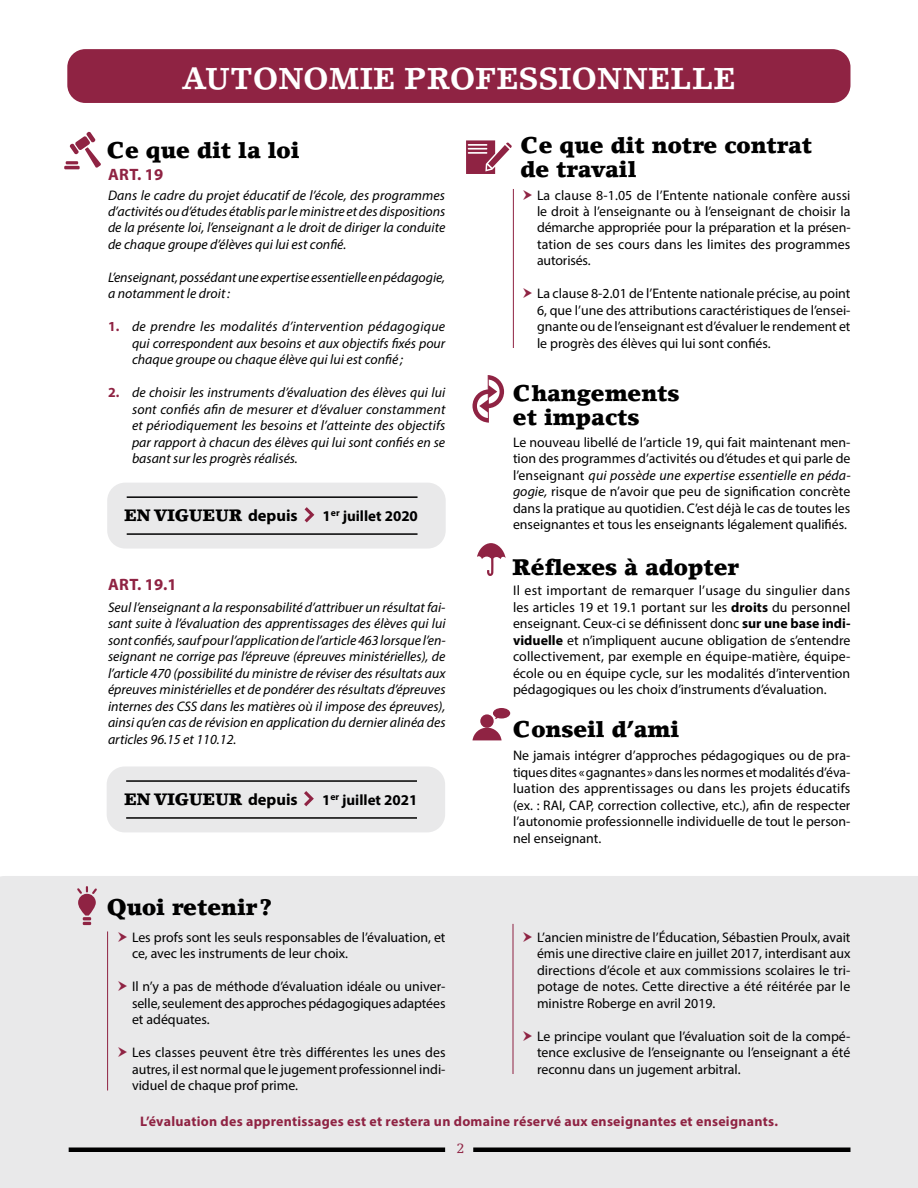
<style>
.page{position:relative;width:918px;height:1188px;background:#fff}
.page>*{position:absolute;margin:0;border:0;box-sizing:border-box;transform-origin:0 0}
.t1{font:700 30px "Lino Letter";color:#fff}
.t2{font:900 22.5px/24px "Lino Letter";color:#000}
.t3{font:900 16.5px "Lino Letter";letter-spacing:-.02em;color:#000}
.t4{font:700 16.5px "Myriad Pro";letter-spacing:.02em;color:#8f2343}
.t5{font:700 15px "Myriad Pro";color:#000}
.t6{font:13.8px/16.5px "Myriad Pro";color:#000;text-align:justify}
.t7{font:italic 13.8px/16.5px "Myriad Pro";color:#000;text-align:justify}
.t8{font:700 13.8px "Myriad Pro";letter-spacing:.02em;color:#8f2343}
.t9{font:13.5px "Lino Letter";color:#8f2343}
.s1{font-weight:700;font-style:normal;color:#8f2343}
.s2{font-family:"Myriad Pro";font-weight:700}
.s3{font-style:italic}
.s4{font-weight:700}
</style>
<div class="page">
<div style="left:0;top:876px;width:918px;height:312px;background:#e9e9ea"></div>
<div style="left:67px;top:49px;width:783px;height:54px;background:#8f2343;border-radius:18px"></div>
<hr style="left:69px;top:1148px;width:376px;height:4px;background:#000">
<hr style="left:473px;top:1148px;width:377px;height:4px;background:#000">
<div style="left:107px;top:483px;width:339px;height:66px;background:#e9e9ea;border-radius:18px"></div>
<svg style="left:305px;top:507px;width:9px;height:15px"></svg>
<hr style="left:127px;top:533px;width:291px;height:2px;background:#000">
<hr style="left:127px;top:496px;width:291px;height:2px;background:#000">
<div style="left:107px;top:766px;width:338px;height:66px;background:#e9e9ea;border-radius:18px"></div>
<svg style="left:304px;top:791px;width:10px;height:15px"></svg>
<hr style="left:126px;top:817px;width:291px;height:2px;background:#000">
<hr style="left:126px;top:780px;width:291px;height:2px;background:#000">
<hr style="left:64px;top:166px;width:16px;height:3px;background:#8f2343">
<svg style="left:66px;top:132px;width:35px;height:36px"></svg>
<svg style="left:77px;top:886px;width:20px;height:39px"></svg>
<div style="left:480px;top:714px;width:14px;height:14px;background:#8f2343;border-radius:50%"></div>
<svg style="left:472px;top:728px;width:30px;height:12px"></svg>
<svg style="left:493px;top:708px;width:17px;height:11px"></svg>
<svg style="left:472px;top:375px;width:32px;height:48px"></svg>
<hr style="left:488px;top:375px;width:1px;height:48px;background:#8f2343">
<svg style="left:466px;top:140px;width:46px;height:34px"></svg>
<hr style="left:107px;top:931px;width:1px;height:160px;background:#8f2343">
<hr style="left:513px;top:924px;width:1px;height:150px;background:#8f2343">
<svg style="left:477px;top:543px;width:29px;height:33px"></svg>
<hr style="left:513px;top:189px;width:1px;height:159px;background:#8f2343">
<svg style="left:118px;top:932px;width:9px;height:10px"></svg>
<svg style="left:118px;top:981px;width:9px;height:10px"></svg>
<svg style="left:118px;top:1047px;width:9px;height:10px"></svg>
<svg style="left:523px;top:932px;width:9px;height:10px"></svg>
<svg style="left:523px;top:1031px;width:9px;height:10px"></svg>
<h1 class="t1" style="left:182px;top:60px;width:555px">AUTONOMIE PROFESSIONNELLE</h1>
<h2 class="t2" style="left:107px;top:138px;width:194px">Ce que dit la loi</h2>
<p class="t4" style="left:108px;top:163px;width:57px">ART. 19</p>
<p class="t7" style="left:108px;top:186px;width:339px">Dans le cadre du projet éducatif de l’école, des programmes d’activités ou d’études établis par le ministre et des dispositions de la présente loi, l’enseignant a le droit de diriger la conduite de chaque groupe d’élèves qui lui est confié.</p>
<p class="t7" style="left:108px;top:269px;width:339px">L’enseignant, possédant une expertise essentielle en pédagogie, a notamment le droit:</p>
<p class="t7" style="left:132px;top:318px;width:315px;text-indent:-24px"><span class="s1">1.</span> de prendre les modalités d’intervention pédagogique qui correspondent aux besoins et aux objectifs fixés pour chaque groupe ou chaque élève qui lui est confié ;</p>
<p class="t7" style="left:132px;top:384px;width:315px;text-indent:-24px"><span class="s1">2.</span> de choisir les instruments d’évaluation des élèves qui lui sont confiés afin de mesurer et d’évaluer constamment et périodiquement les besoins et l’atteinte des objectifs par rapport à chacun des élèves qui lui sont confiés en se basant sur les progrès réalisés.</p>
<p class="t3" style="left:124px;top:505px;width:175px">EN VIGUEUR <span class="s2">depuis</span></p>
<p class="t5" style="left:323px;top:506px;width:97px">1<sup>er</sup> juillet 2020</p>
<p class="t4" style="left:108px;top:574px;width:70px">ART. 19.1</p>
<p class="t7" style="left:108px;top:599px;width:339px">Seul l’enseignant a la responsabilité d’attribuer un résultat fai&shy;sant suite à l’évaluation des apprentissages des élèves qui lui sont confiés, sauf pour l’application de l’article 463 lorsque l’en&shy;seignant ne corrige pas l’épreuve (épreuves ministérielles), de l’article 470 (possibilité du ministre de réviser des résultats aux épreuves ministérielles et de pondérer des résultats d’épreuves internes des CSS dans les matières où il impose des épreuves), ainsi qu’en cas de révision en application du dernier alinéa des articles 96.15 et 110.12.</p>
<p class="t3" style="left:124px;top:789px;width:175px">EN VIGUEUR <span class="s2">depuis</span></p>
<p class="t5" style="left:322px;top:790px;width:97px">1<sup>er</sup> juillet 2021</p>
<h2 class="t2" style="left:107px;top:895px;width:167px">Quoi retenir?</h2>
<h2 class="t2" style="left:520px;top:133px;width:294px">Ce que dit notre contrat de travail</h2>
<p class="t6" style="left:537px;top:186px;width:315px">La clause 8-1.05 de l’Entente nationale confère aussi le droit à l’enseignante ou à l’enseignant de choisir la démarche appropriée pour la préparation et la présen&shy;tation de ses cours dans les limites des programmes autorisés.</p>
<p class="t6" style="left:537px;top:285px;width:315px">La clause 8-2.01 de l’Entente nationale précise, au point 6, que l’une des attributions caractéristiques de l’ensei&shy;gnante ou de l’enseignant est d’évaluer le rendement et le progrès des élèves qui lui sont confiés.</p>
<h2 class="t2" style="left:513px;top:381px;width:168px">Changements et impacts</h2>
<p class="t6" style="left:513px;top:434px;width:339px">Le nouveau libellé de l’article 19, qui fait maintenant men&shy;tion des programmes d’activités ou d’études et qui parle de l’enseignant <span class="s3">qui possède une expertise essentielle en péda&shy;gogie,</span> risque de n’avoir que peu de signification concrète dans la pratique au quotidien. C’est déjà le cas de toutes les enseignantes et tous les enseignants légalement qualifiés.</p>
<h2 class="t2" style="left:512px;top:555px;width:228px">Réflexes à adopter</h2>
<p class="t6" style="left:513px;top:582px;width:339px">Il est important de remarquer l’usage du singulier dans les articles 19 et 19.1 portant sur les <span class="s4">droits</span> du personnel enseignant. Ceux-ci se définissent donc <span class="s4">sur une base indi&shy;viduelle</span> et n’impliquent aucune obligation de s’entendre collectivement, par exemple en équipe-matière, équipe&shy;école ou en équipe cycle, sur les modalités d’intervention pédagogiques ou les choix d’instruments d’évaluation.</p>
<h2 class="t2" style="left:513px;top:717px;width:168px">Conseil d’ami</h2>
<p class="t6" style="left:513px;top:747px;width:339px">Ne jamais intégrer d’approches pédagogiques ou de pra&shy;tiques dites «gagnantes» dans les normes et modalités d’éva&shy;luation des apprentissages ou dans les projets éducatifs (ex. : RAI, CAP, correction collective, etc.), afin de respecter l’autonomie professionnelle individuelle de tout le person&shy;nel enseignant.</p>
<p class="t6" style="left:537px;top:929px;width:315px">L’ancien ministre de l’Éducation, Sébastien Proulx, avait émis une directive claire en juillet 2017, interdisant aux directions d’école et aux commissions scolaires le tri&shy;potage de notes. Cette directive a été réitérée par le ministre Roberge en avril 2019.</p>
<p class="t6" style="left:537px;top:1028px;width:315px">Le principe voulant que l’évaluation soit de la compé&shy;tence exclusive de l’enseignante ou l’enseignant a été reconnu dans un jugement arbitral.</p>
<p class="t8" style="left:140px;top:1112px;width:639px">L’évaluation des apprentissages est et restera un domaine réservé aux enseignantes et enseignants.</p>
<p class="t6" style="left:132px;top:929px;width:315px">Les profs sont les seuls responsables de l’évaluation, et ce, avec les instruments de leur choix.</p>
<p class="t6" style="left:132px;top:978px;width:315px">Il n’y a pas de méthode d’évaluation idéale ou univer&shy;selle, seulement des approches pédagogiques adaptées et adéquates.</p>
<p class="t6" style="left:132px;top:1044px;width:315px">Les classes peuvent être très différentes les unes des autres, il est normal que le jugement professionnel indi&shy;viduel de chaque prof prime.</p>
<p class="t9" style="left:457px;top:1140px;width:9px">2</p>
</div>
